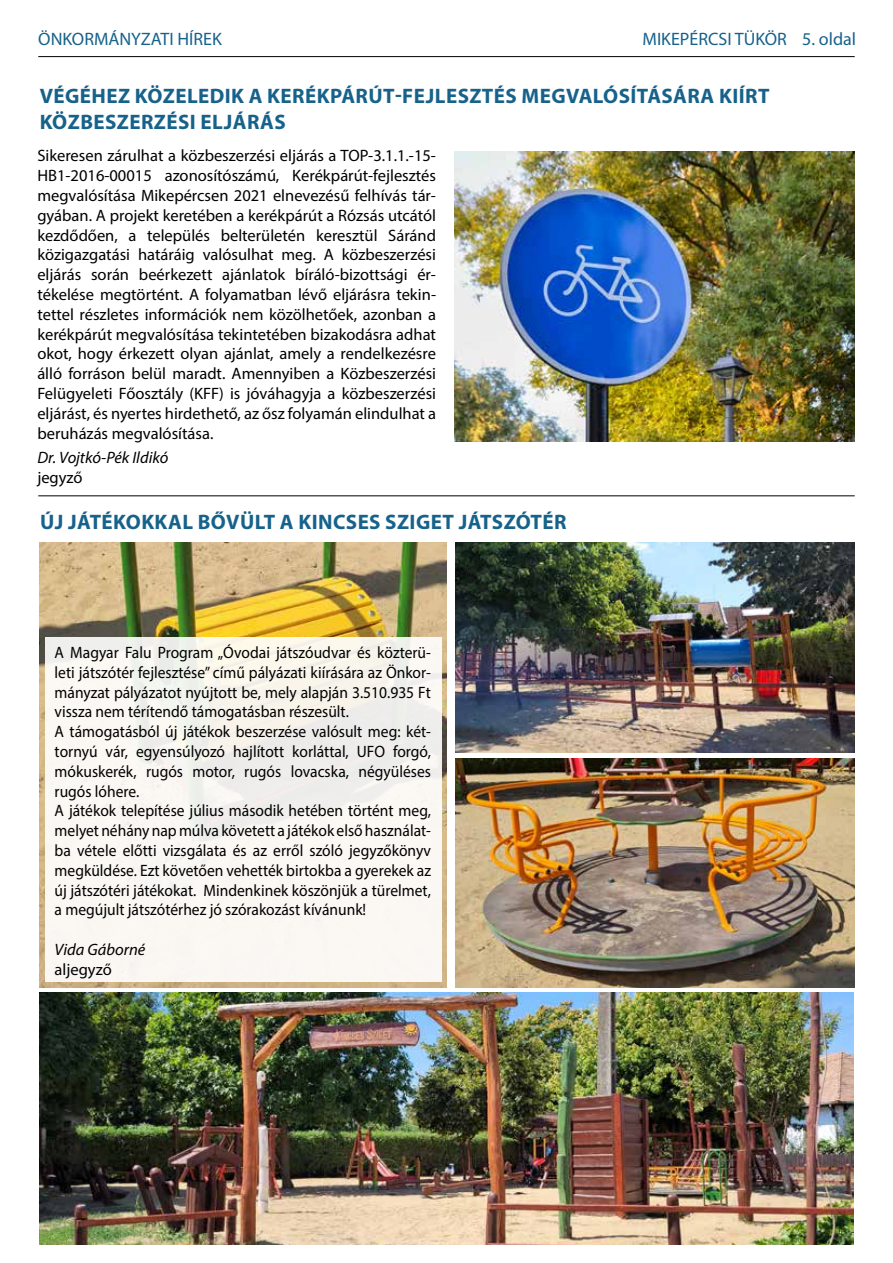
<style>
.page{position:relative;width:893px;height:1263px;background:#fff}
.page>*{position:absolute;margin:0;border:0;box-sizing:border-box;transform-origin:0 0}
.t1{font:700 21px/25.5px "Myriad Pro";letter-spacing:.02em;color:#17628b}
.t2{font:18px "Myriad Pro";color:#17628b}
.t3{font:16.5px/19.8px "Myriad Pro";color:#000;text-align:justify}
.t4{font:16.5px/19.8px "Myriad Pro";color:#000;scale:.94 1}
.t5{font:italic 16.5px "Myriad Pro";color:#000}
</style>
<div class="page">
<img style="left:40px;top:542px;width:406px;height:445px">
<hr style="left:38px;top:56px;width:817px;height:1px;background:#000">
<hr style="left:38px;top:495px;width:817px;height:1px;background:#000">
<div style="left:45px;top:637px;width:397px;height:344px;background:linear-gradient(to right,#f9f7f2,#f6f4ef)"></div>
<img style="left:455px;top:758px;width:400px;height:229px">
<img style="left:455px;top:542px;width:400px;height:211px">
<img style="left:455px;top:151px;width:400px;height:290px">
<img style="left:40px;top:993px;width:814px;height:251px">
<p class="t2" style="left:38px;top:28px;width:185px">ÖNKORMÁNYZATI HÍREK</p>
<p class="t2" style="left:642px;top:28px;width:215px">MIKEPÉRCSI TÜKÖR 5. oldal</p>
<p class="t1" style="left:40px;top:83px;width:731px">VÉGÉHEZ KÖZELEDIK A KERÉKPÁRÚT-FEJLESZTÉS MEGVALÓSÍTÁSÁRA KIÍRT<br>KÖZBESZERZÉSI ELJÁRÁS</p>
<p class="t3" style="left:37px;top:146px;width:400px">Sikeresen zárulhat a közbeszerzési eljárás a TOP-3.1.1.-15- HB1-2016-00015 azonosítószámú, Kerékpárút-fejlesztés megvalósítása Mikepércsen 2021 elnevezésű felhívás tár&shy;gyában. A projekt keretében a kerékpárút a Rózsás utcától kezdődően, a település belterületén keresztül Sáránd közigazgatási határáig valósulhat meg. A közbeszerzési eljárás során beérkezett ajánlatok bíráló-bizottsági ér&shy;tékelése megtörtént. A folyamatban lévő eljárásra tekin&shy;tettel részletes információk nem közölhetőek, azonban a kerékpárút megvalósítása tekintetében bizakodásra adhat okot, hogy érkezett olyan ajánlat, amely a rendelkezésre álló forráson belül maradt. Amennyiben a Közbeszerzési Felügyeleti Főosztály (KFF) is jóváhagyja a közbeszerzési eljárást, és nyertes hirdethető, az ősz folyamán elindulhat a beruházás megvalósítása.</p>
<p class="t5" style="left:37px;top:447px;width:132px">Dr. Vojtkó-Pék Ildikó</p>
<p class="t3" style="left:37px;top:467px;width:47px">jegyző</p>
<p class="t1" style="left:40px;top:508px;width:528px">ÚJ JÁTÉKOKKAL BŐVÜLT A KINCSES SZIGET JÁTSZÓTÉR</p>
<p class="t4" style="left:55px;top:642px;width:402px">A Magyar Falu Program „Óvodai játszóudvar és közterü&shy;leti játszótér fejlesztése” című pályázati kiírására az Önkor&shy;mányzat pályázatot nyújtott be, mely alapján 3.510.935 Ft vissza nem térítendő támogatásban részesült.<br>A támogatásból új játékok beszerzése valósult meg: két&shy;tornyú vár, egyensúlyozó hajlított korláttal, UFO forgó, mókuskerék, rugós motor, rugós lovacska, négyüléses rugós lóhere.<br>A játékok telepítése július második hetében történt meg, melyet néhány nap múlva követett a játékok első használat&shy;ba vétele előtti vizsgálata és az erről szóló jegyzőkönyv megküldése. Ezt követően vehették birtokba a gyerekek az új játszótéri játékokat. Mindenkinek köszönjük a türelmet, a megújult játszótérhez jó szórakozást kívánunk!</p>
<p class="t5" style="left:55px;top:939px;width:92px">Vida Gáborné</p>
<p class="t3" style="left:55px;top:959px;width:59px">aljegyző</p>
</div>
